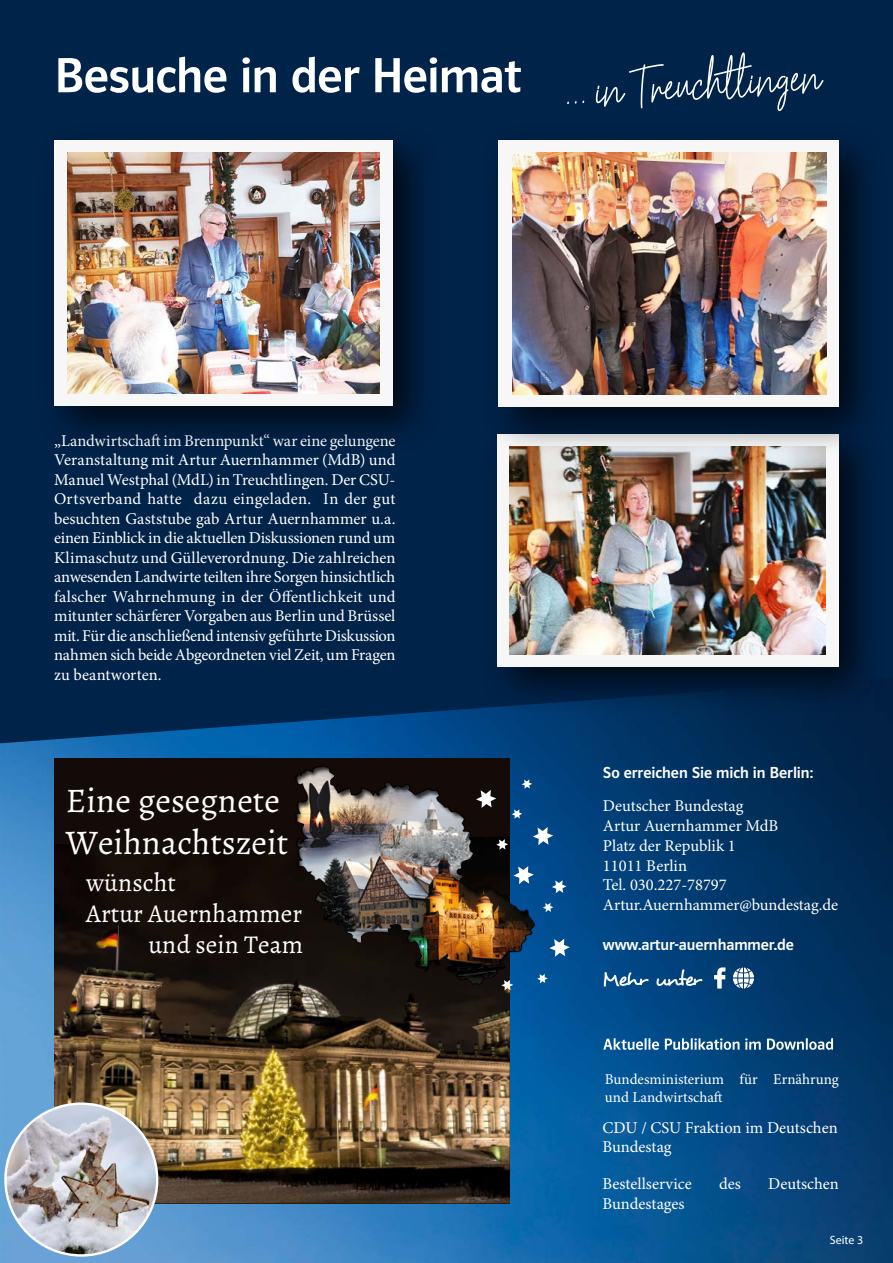
<style>
.page{position:relative;width:893px;height:1263px;background:#fff}
.page>*{position:absolute;margin:0;border:0;box-sizing:border-box;transform-origin:0 0}
.t1{font:51.9px "Hesterica";color:#fff}
.t2{font:51px "Polo 22 R Krftg";letter-spacing:-.01em;color:#fff}
.t3{font:34.65px/41.5px "Alegreya";color:#fff}
.t4{font:25.65px "Alegreya";color:#fff}
.t5{font:16.5px/19.5px "Minion Pro";letter-spacing:-.005em;color:#fff}
.t6{font:16.5px "Polo 22 R Krftg";letter-spacing:-.005em;color:#fff}
.t7{font:15px/18px "Minion Pro";color:#fff}
.t8{font:12px "Myriad Pro";color:#fff}
</style>
<div class="page">
<div style="left:0;top:0;width:893px;height:678px;background:#00234a"></div>
<img style="left:0;top:678px;width:893px;height:585px">
<svg style="left:714px;top:967px;width:11px;height:21px"></svg>
<svg style="left:733px;top:967px;width:21px;height:21px"></svg>
<svg style="left:604px;top:969px;width:98px;height:18px;background:#396e9e"></svg>
<svg style="left:603px;top:1038px;width:230px;height:12px"></svg>
<div style="left:479px;top:416px;width:408px;height:298px;background:#000;opacity:.75"></div>
<div style="left:497px;top:434px;width:342px;height:232px;background:#f7f7f7"></div>
<img style="left:510px;top:455px;width:316px;height:200px">
<div style="left:36px;top:122px;width:405px;height:332px;background:#000;opacity:.75"></div>
<div style="left:54px;top:140px;width:339px;height:266px;background:#f7f7f7"></div>
<img style="left:67px;top:152px;width:313px;height:241px">
<div style="left:481px;top:122px;width:406px;height:333px;background:#000;opacity:.75"></div>
<div style="left:499px;top:140px;width:340px;height:267px;background:#f7f7f7"></div>
<img style="left:512px;top:152px;width:314px;height:242px">
<div style="left:54px;top:758px;width:456px;height:445px;background:#140a07"></div>
<img style="left:54px;top:844px;width:456px;height:359px">
<div style="left:282px;top:754px;width:265px;height:232px;background:#000;opacity:.75"></div>
<svg style="left:501px;top:980px;width:12px;height:10px"></svg>
<svg style="left:537px;top:974px;width:11px;height:9px"></svg>
<img style="left:295px;top:779px;width:271px;height:146px">
<svg style="left:549px;top:938px;width:21px;height:19px"></svg>
<img style="left:5px;top:1104px;width:152px;height:151px;border-radius:76px">
<h2 class="t2" style="left:54px;top:49px;width:469px">Besuche in der Heimat</h2>
<h1 class="t1" style="left:561px;top:52px;width:260px;rotate:-4deg">... in Treuchtlingen</h1>
<p class="t5" style="left:54px;top:431px;width:343px;text-align:justify">„Landwirtschaft im Brennpunkt“ war eine gelungene Veranstaltung mit Artur Auernhammer (MdB) und Manuel Westphal (MdL) in Treuchtlingen. Der CSU-Ortsverband hatte dazu eingeladen. In der gut besuchten Gaststube gab Artur Auernhammer u.a. einen Einblick in die aktuellen Diskussionen rund um Klimaschutz und Gülleverordnung. Die zahlreichen anwesenden Landwirte teilten ihre Sorgen hinsichtlich falscher Wahrnehmung in der Öffentlichkeit und mitunter schärferer Vorgaben aus Berlin und Brüssel mit. Für die anschließend intensiv geführte Diskussion nahmen sich beide Abgeordneten viel Zeit, um Fragen zu beantworten.</p>
<h3 class="t3" style="left:66px;top:780px;width:224px">Eine gesegnete<br>Weihnachtszeit</h3>
<h3 class="t4" style="left:86px;top:867px;width:91px">wünscht</h3>
<h3 class="t4" style="left:86px;top:898px;width:218px">Artur Auernhammer</h3>
<h3 class="t4" style="left:148px;top:929px;width:156px">und sein Team</h3>
<p class="t6" style="left:603px;top:764px;width:212px">So erreichen Sie mich in Berlin:</p>
<p class="t5" style="left:603px;top:796px;width:237px">Deutscher Bundestag<br>Artur Auernhammer MdB<br>Platz der Republik 1<br>11011 Berlin<br>Tel. 030.227-78797<br>Artur.Auernhammer@bundestag.de</p>
<p class="t6" style="left:603px;top:936px;width:193px">www.artur-auernhammer.de</p>
<p class="t7" style="left:605px;top:1070px;width:236px">Bundesministerium für Ernährung und Landwirtschaft</p>
<p class="t5" style="left:603px;top:1117px;width:237px">CDU / CSU Fraktion im Deutschen<br>Bundestag</p>
<p class="t5" style="left:603px;top:1174px;width:91px">Bestellservice</p>
<p class="t5" style="left:719px;top:1174px;width:23px">des</p>
<p class="t5" style="left:768px;top:1174px;width:72px">Deutschen</p>
<p class="t5" style="left:603px;top:1194px;width:83px">Bundestages</p>
<p class="t8" style="left:830px;top:1232px;width:35px">Seite 3</p>
</div>
